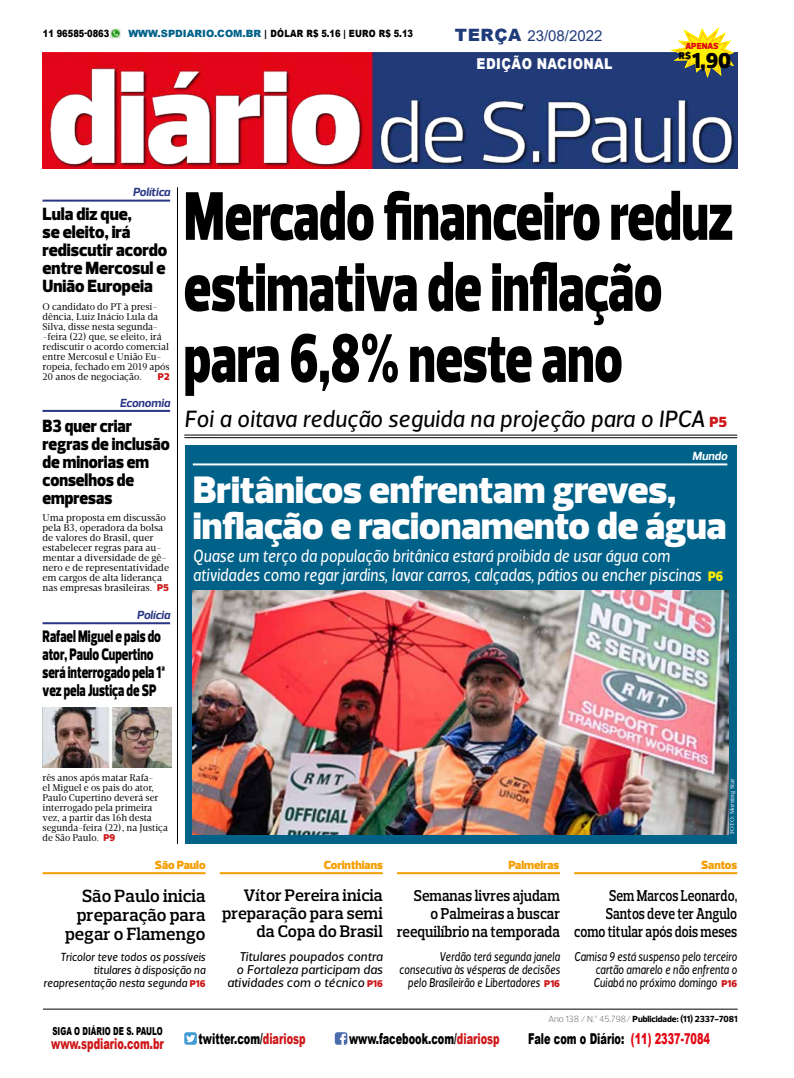
<style>
.page{position:relative;width:794px;height:1078px;background:#fff}
.page>*{position:absolute;margin:0;border:0;box-sizing:border-box;transform-origin:0 0}
.t1{font:900 70px/71px "Prelo";color:#000;scale:.73 1}
.t2{font:900 39px/36px "Prelo";color:#fff}
.t3{font:italic 24px "Velino Sans";color:#000}
.t4{font:900 22px "Prelo";color:#000}
.t5{font:italic 18px/19px "Velino Sans";color:#fff;scale:.87 1}
.t6{font:900 18px/18px "Prelo";color:#000;scale:.95 1}
.t7{font:900 18px/18px "Prelo";color:#000;scale:.91 1}
.t8{font:600 18px/19px "Prelo Slab";color:#000;text-align:right}
.t9{font:900 17px/18px "Prelo";color:#000;scale:.72 1}
.t10{font:600 17px/18px "Prelo Slab";color:#000;text-align:right}
.t11{font:600 16px/18px "Prelo Slab";color:#000;text-align:right;scale:.79 1}
.t12{font:600 16px/18px "Prelo Slab";color:#000;text-align:right;scale:.88 1}
.t13{font:900 15px "Arial";color:#000;scale:.65 1}
.t14{font:900 15px "Arial";color:#cd1719;scale:.65 1}
.t15{font:15px "Arial";color:#203b79}
.t16{font:900 15px "Arial";letter-spacing:.035em;color:#fff;scale:.83 1}
.t17{font:italic 13px/13px "Velino Sans";color:#000;text-align:right;scale:.81 1}
.t18{font:italic 13px/13px "Velino Sans";color:#000;text-align:right}
.t19{font:italic 12px/13px "Velino Sans";color:#000;text-align:right;scale:.93 1}
.t20{font:900 12px "Prelo";color:#f59e00}
.t21{font:italic 700 12px "Prelo";color:#283583}
.t22{font:italic 700 12px "Prelo";color:#fff}
.t23{font:900 11px "Arial";color:#000;scale:.65 1}
.t24{font:10px/10px "Velino Text";color:#000;scale:.96 1}
.t25{font:10px/10px "Velino Text";color:#000;scale:.94 1}
.t26{font:10px/10px "Velino Text";color:#000;scale:.93 1}
.t27{font:900 10px "Arial";color:#000;scale:.83 1}
.t28{font:900 10px "Prelo";color:#000}
.t29{font:900 10px "Prelo";color:#cd1719}
.t30{font:800 9px "Prelo";color:#000}
.t31{font:900 9px "Prelo";letter-spacing:-.01em;color:#e30613}
.t32{font:6px "Velino Text";color:#fff}
.s1{color:#006189}
.s2{font-weight:900;font-size:17px}
.s3{font-family:"Prelo";font-weight:900;color:#cd1719}
.s4{font-family:"Prelo";font-weight:900;font-style:normal;font-size:15px;color:#cd1719}
.s5{font-family:"Prelo";font-weight:900;font-style:normal;font-size:14px;color:#ffed00}
.s6{font-family:"Prelo";font-weight:900;font-style:normal;font-size:10px;color:#cd1719}
.s7{color:#cd1719}
.s8{font-weight:200}
.s9{color:#e30613}
</style>
<div class="page">
<img style="left:43px;top:52px;width:694px;height:116px">
<svg style="left:670px;top:27px;width:64px;height:26px"></svg>
<div style="left:50px;top:53px;width:685px;height:119px;background:#000;opacity:.75"></div>
<svg style="left:110px;top:28px;width:10px;height:10px"></svg>
<svg style="left:184px;top:1032px;width:13px;height:12px"></svg>
<svg style="left:335px;top:1032px;width:12px;height:12px"></svg>
<hr style="left:43px;top:1008px;width:694px;height:1px;background:#000">
<div style="left:185px;top:444px;width:552px;height:399px;background:#006189"></div>
<hr style="left:184px;top:434px;width:553px;height:1px;background:#000">
<hr style="left:184px;top:437px;width:553px;height:1px;background:#000">
<hr style="left:43px;top:622px;width:127px;height:2px;background:#283583">
<hr style="left:43px;top:199px;width:127px;height:2px;background:#283583">
<hr style="left:193px;top:463px;width:534px;height:2px;background:#fff">
<hr style="left:43px;top:410px;width:127px;height:2px;background:#283583">
<hr style="left:177px;top:187px;width:1px;height:656px;background:#000">
<hr style="left:43px;top:872px;width:163px;height:2px;background:#f59e00">
<hr style="left:220px;top:872px;width:163px;height:2px;background:#f59e00">
<hr style="left:397px;top:872px;width:163px;height:2px;background:#f59e00">
<hr style="left:574px;top:872px;width:163px;height:2px;background:#f59e00">
<img style="left:193px;top:590px;width:535px;height:244px">
<img style="left:43px;top:707px;width:129px;height:59px">
<p class="t27" style="left:43px;top:26px;width:82px">11 96585-0863</p>
<p class="t27" style="left:128px;top:26px;width:344px"><span class="s1">WWW.SPDIARIO.COM.BR</span> | DÓLAR R$ 5.16 | EURO R$ 5.13</p>
<h3 class="t15" style="left:455px;top:25px;width:149px"><span class="s2">TERÇA</span> 23/08/2022</h3>
<p class="t31" style="left:685px;top:40px;width:34px">APENAS</p>
<p class="t28" style="left:679px;top:50px;width:14px">R$</p>
<h3 class="t16" style="left:476px;top:52px;width:165px">EDIÇÃO NACIONAL</h3>
<h3 class="t4" style="left:692px;top:47px;width:41px">1,90</h3>
<p class="t21" style="left:133px;top:185px;width:39px">Política</p>
<h3 class="t6" style="left:43px;top:205px;width:133px">Lula diz que,<br>se eleito, irá rediscutir acordo entre Mercosul e<br>União Europeia</h3>
<p class="t25" style="left:43px;top:301px;width:137px">O candidato do PT à presi&shy;dência, Luiz Inácio Lula da<br>Silva, disse nesta segunda--feira (22) que, se eleito, irá rediscutir o acordo comercial entre Mercosul e União Eu&shy;ropeia, fechado em 2019 após<br>20 anos de negociação.</p>
<p class="t29" style="left:158px;top:370px;width:13px">P2</p>
<p class="t21" style="left:120px;top:395px;width:52px">Economia</p>
<h3 class="t7" style="left:43px;top:417px;width:141px">B3 quer criar regras de inclusão de minorias em conselhos de empresas</h3>
<p class="t24" style="left:43px;top:512px;width:133px">Uma proposta em discussão pela B3, operadora da bolsa de valores do Brasil, quer estabelecer regras para au&shy;mentar a diversidade de gê&shy;nero e de representatividade em cargos de alta liderança nas empresas brasileiras. <span class="s3">P5</span></p>
<p class="t21" style="left:137px;top:607px;width:35px">Polícia</p>
<h3 class="t9" style="left:43px;top:626px;width:171px">Rafael Miguel e pais do ator, Paulo Cupertino será interrogado pela 1ª vez pela Justiça de SP</h3>
<h1 class="t1" style="left:184px;top:181px;width:753px">Mercado financeiro reduz estimativa de inflação para 6,8% neste ano</h1>
<h3 class="t3" style="left:184px;top:404px;width:544px">Foi a oitava redução seguida na projeção para o IPCA <span class="s4">P5</span></h3>
<p class="t22" style="left:692px;top:448px;width:37px">Mundo</p>
<h2 class="t2" style="left:193px;top:472px;width:535px">Britânicos enfrentam greves, inflação e racionamento de água</h2>
<h3 class="t5" style="left:193px;top:546px;width:611px">Quase um terço da população britânica estará proibida de usar água com atividades como regar jardins, lavar carros, calçadas, pátios ou encher piscinas <span class="s5">P6</span></h3>
<p class="t26" style="left:43px;top:772px;width:136px">rês anos após matar Rafa-<br>el Miguel e os pais do ator,<br>Paulo Cupertino deverá ser interrogado pela primeira vez, a partir das 16h desta segunda-feira (22), na Justiça de São Paulo. <span class="s3">P9</span></p>
<p class="t32" style="left:728px;top:833px;width:57px;rotate:-90deg">FOTO: Morning Star</p>
<p class="t20" style="left:155px;top:857px;width:52px">São Paulo</p>
<p class="t20" style="left:324px;top:857px;width:60px">Corinthians</p>
<p class="t20" style="left:508px;top:857px;width:52px">Palmeiras</p>
<p class="t20" style="left:701px;top:857px;width:38px">Santos</p>
<h3 class="t8" style="left:65px;top:886px;width:142px">São Paulo inicia preparação para pegar o Flamengo</h3>
<h3 class="t10" style="left:222px;top:886px;width:162px">Vítor Pereira inicia preparação para semi da Copa do Brasil</h3>
<h3 class="t12" style="left:397px;top:886px;width:187px">Semanas livres ajudam<br>o Palmeiras a buscar reequilíbrio na temporada</h3>
<h3 class="t11" style="left:574px;top:886px;width:208px">Sem Marcos Leonardo,<br>Santos deve ter Angulo como titular após dois meses</h3>
<p class="t19" style="left:44px;top:949px;width:176px">Tricolor teve todos os possíveis titulares à disposição na reapresentação nesta segunda <span class="s6">P16</span></p>
<h3 class="t18" style="left:227px;top:950px;width:157px">Titulares poupados contra<br>o Fortaleza participam das atividades com o técnico <span class="s6">P16</span></h3>
<h3 class="t17" style="left:399px;top:950px;width:200px">Verdão terá segunda janela consecutiva às vésperas de decisões pelo Brasileirão e Libertadores <span class="s6">P16</span></h3>
<h3 class="t17" style="left:593px;top:950px;width:179px;text-align:justify;text-indent:-19px">Camisa 9 está suspenso pelo terceiro cartão amarelo e não enfrenta o Cuiabá no próximo domingo <span class="s6">P16</span></h3>
<p class="t23" style="left:52px;top:1023px;width:171px">SIGA O DIÁRIO DE S. PAULO</p>
<h3 class="t14" style="left:51px;top:1032px;width:175px">www.spdiario.com.br</h3>
<h3 class="t13" style="left:199px;top:1027px;width:166px">twitter.com/<span class="s7">diariosp</span></h3>
<h3 class="t13" style="left:349px;top:1027px;width:233px">www.facebook.com/<span class="s7">diariosp</span></h3>
<p class="t30" style="left:548px;top:1013px;width:191px"><span class="s8">Ano 138 / N.º 45.798/</span> Publicidade: (11) 2337-7081</p>
<h3 class="t13" style="left:528px;top:1027px;width:281px">Fale com o Diário: <span class="s9">(11) 2337-7084</span></h3>
</div>
